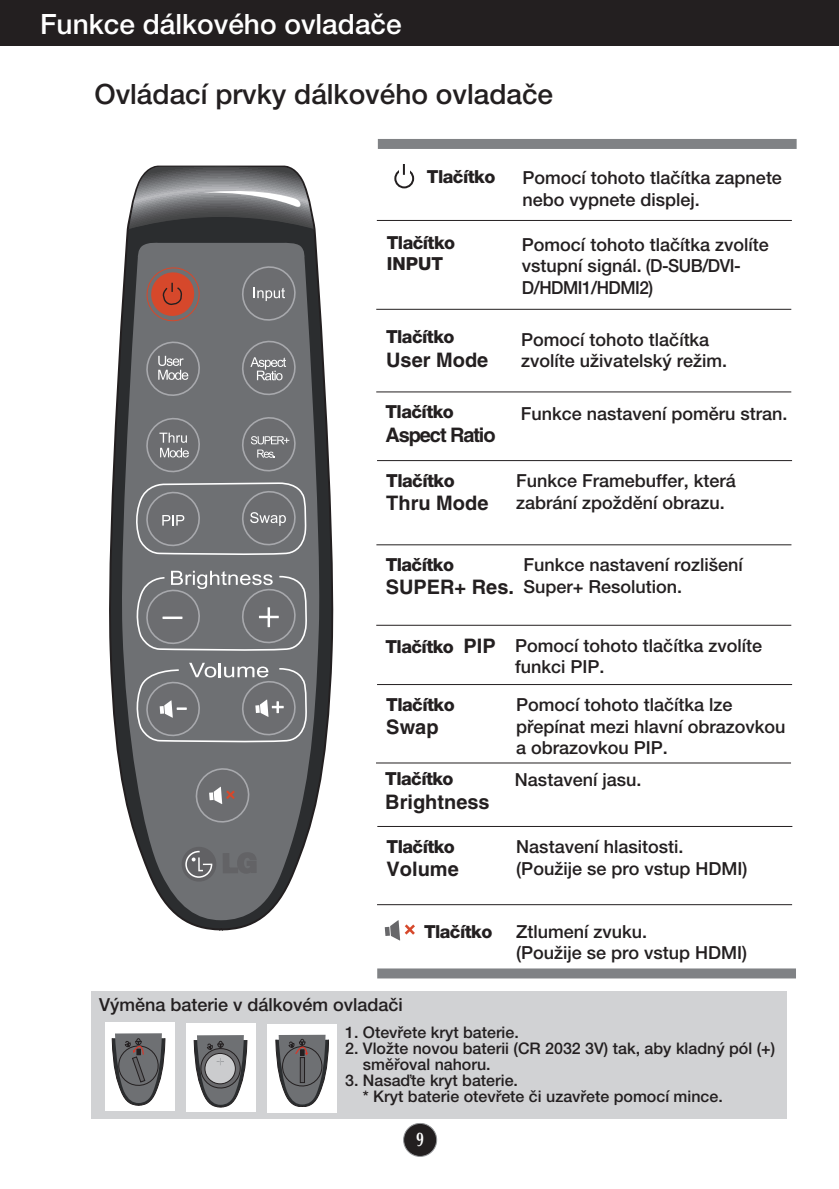
<style>
.page{position:relative;width:839px;height:1189px;background:#fff}
.page>*{position:absolute;margin:0;border:0;box-sizing:border-box;transform-origin:0 0}
.t1{font:500 28px "Helvetica Neue CE";color:#231f20}
.t2{font:500 28px "Helvetica Neue CE";color:#fff}
.t3{font:700 20px "Helvetica";color:#231f20}
.t4{font:700 20px "Helvetica";letter-spacing:-.055em;color:#231f20}
.t5{font:700 20px "Optima";color:#fff;scale:.7 1}
.t6{font:500 18px/21.6px "Helvetica Neue CE";color:#231f20}
.t7{font:800 18px/21.6px "Helvetica Neue CE";letter-spacing:-.03em;color:#231f20}
.t8{font:500 16px/16px "Helvetica Neue CE";color:#231f20}
.s1{font-family:"Helvetica";font-weight:700;font-size:20px}
</style>
<div class="page">
<div style="left:0;top:0;width:839px;height:45px;background:#231f20"></div>
<div style="left:403px;top:1123px;width:33px;height:33px;background:#231f20;border-radius:50%"></div>
<div style="left:403px;top:1123px;width:34px;height:34px;border:2px solid #939598;border-radius:50%"></div>
<div style="left:378px;top:139px;width:418px;height:10px;background:#808285"></div>
<div style="left:394px;top:169px;width:20px;height:19px;border:2px solid #231f20;border-radius:50%"></div>
<hr style="left:399px;top:169px;width:10px;height:4px;background:#fff">
<svg style="left:403px;top:164px;width:2px;height:11px"></svg>
<hr style="left:377px;top:220px;width:415px;height:1px;background:#231f20">
<hr style="left:376px;top:309px;width:415px;height:1px;background:#231f20">
<hr style="left:376px;top:391px;width:415px;height:1px;background:#231f20">
<hr style="left:377px;top:460px;width:415px;height:1px;background:#231f20">
<hr style="left:376px;top:544px;width:415px;height:1px;background:#231f20">
<hr style="left:376px;top:625px;width:415px;height:1px;background:#231f20">
<hr style="left:377px;top:684px;width:415px;height:1px;background:#231f20">
<hr style="left:376px;top:762px;width:415px;height:1px;background:#231f20">
<hr style="left:377px;top:826px;width:415px;height:1px;background:#231f20">
<hr style="left:377px;top:904px;width:415px;height:1px;background:#231f20">
<div style="left:385px;top:927px;width:5px;height:9px;background:#67676a"></div>
<svg style="left:390px;top:920px;width:25px;height:20px"></svg>
<div style="left:377px;top:968px;width:419px;height:10px;background:#808285"></div>
<div style="left:92px;top:991px;width:695px;height:127px;background:#d1d2d4"></div>
<div style="left:105px;top:1022px;width:70px;height:89px;background:#fff"></div>
<svg style="left:112px;top:1033px;width:53px;height:72px"></svg>
<div style="left:186px;top:1023px;width:70px;height:89px;background:#fff"></div>
<svg style="left:194px;top:1035px;width:53px;height:72px"></svg>
<div style="left:267px;top:1024px;width:70px;height:89px;background:#fff"></div>
<svg style="left:275px;top:1034px;width:54px;height:73px"></svg>
<svg style="left:109px;top:220px;width:225px;height:711px"></svg>
<svg style="left:119px;top:242px;width:203px;height:678px;background:#6f7174"></svg>
<svg style="left:128px;top:166px;width:186px;height:64px;background:#747577"></svg>
<div style="left:182px;top:847px;width:33px;height:33px;background:#616164;border-radius:50%"></div>
<div style="left:181px;top:846px;width:35px;height:35px;border:2px solid #616164;border-radius:50%"></div>
<svg style="left:185px;top:851px;width:27px;height:27px"></svg>
<svg style="left:222px;top:851px;width:36px;height:23px"></svg>
<svg style="left:239px;top:263px;width:59px;height:61px;background:#75777a"></svg>
<svg style="left:143px;top:339px;width:60px;height:60px;background:#797a7d"></svg>
<svg style="left:239px;top:338px;width:59px;height:60px;background:#7a7b7e"></svg>
<svg style="left:193px;top:765px;width:59px;height:60px;background:#777779"></svg>
<svg style="left:133px;top:568px;width:175px;height:83px;background:#7b7c7f"></svg>
<svg style="left:133px;top:663px;width:174px;height:80px;background:#7b7d7f"></svg>
<svg style="left:143px;top:415px;width:60px;height:60px;background:#787a7c"></svg>
<svg style="left:143px;top:264px;width:60px;height:60px;background:#995c51"></svg>
<svg style="left:239px;top:414px;width:59px;height:60px;background:#78797c"></svg>
<svg style="left:133px;top:481px;width:174px;height:74px;background:#797b7e"></svg>
<h1 class="t2" style="left:40px;top:14px;width:363px">Funkce dálkového ovladaãe</h1>
<h1 class="t1" style="left:94px;top:84px;width:460px">Ovládací prvky dálkového ovladaãe</h1>
<p class="t7" style="left:427px;top:168px;width:70px">Tlaãítko</p>
<p class="t7" style="left:387px;top:233px;width:70px">Tlaãítko<br>INPUT</p>
<p class="t6" style="left:522px;top:169px;width:261px">Pomocí tohoto tlaãítka zapnete nebo vypnete displej.</p>
<p class="t6" style="left:522px;top:236px;width:248px">Pomocí tohoto tlaãítka zvolíte vstupní signál. (D-SUB/DVI-<br>D/HDMI1/HDMI2)</p>
<p class="t7" style="left:386px;top:328px;width:70px">Tlaãítko</p>
<p class="t3" style="left:386px;top:352px;width:104px">User Mode</p>
<p class="t7" style="left:385px;top:403px;width:70px">Tlaãítko</p>
<p class="t6" style="left:520px;top:405px;width:268px">Funkce nastavení pomûru stran.</p>
<p class="t4" style="left:385px;top:427px;width:111px">Aspect Ratio</p>
<p class="t6" style="left:516px;top:472px;width:221px">Funkce Framebuffer, která zabrání zpoÏdûní obrazu.</p>
<p class="t6" style="left:521px;top:330px;width:207px">Pomocí tohoto tlaãítka zvolíte uÏivatelsk˘ reÏim.</p>
<p class="t7" style="left:386px;top:472px;width:70px">Tlaãítko</p>
<p class="t3" style="left:386px;top:496px;width:104px">Thru Mode</p>
<p class="t7" style="left:386px;top:556px;width:70px">Tlaãítko</p>
<p class="t3" style="left:386px;top:580px;width:130px">SUPER+ Res.</p>
<p class="t6" style="left:523px;top:556px;width:221px">Funkce nastavení rozli‰ení<br>Super+ Resolution.</p>
<p class="t7" style="left:385px;top:638px;width:112px">Tlaãítko <span class="s1">PIP</span></p>
<p class="t6" style="left:515px;top:637px;width:248px">Pomocí tohoto tlaãítka zvolíte funkci PIP.</p>
<p class="t7" style="left:386px;top:695px;width:70px">Tlaãítko</p>
<p class="t3" style="left:386px;top:720px;width:54px">Swap</p>
<p class="t7" style="left:385px;top:770px;width:70px">Tlaãítko</p>
<p class="t6" style="left:515px;top:770px;width:128px">Nastavení jasu.</p>
<p class="t3" style="left:385px;top:794px;width:106px">Brightness</p>
<p class="t6" style="left:516px;top:838px;width:233px">Nastavení hlasitosti. (PouÏije se pro vstup HDMI)</p>
<p class="t6" style="left:516px;top:696px;width:271px">Pomocí tohoto tlaãítka lze pfiepínat mezi hlavní obrazovkou a obrazovkou PIP.</p>
<p class="t7" style="left:386px;top:837px;width:70px">Tlaãítko</p>
<p class="t3" style="left:386px;top:861px;width:74px">Volume</p>
<p class="t7" style="left:424px;top:922px;width:70px">Tlaãítko</p>
<p class="t6" style="left:516px;top:922px;width:233px">Ztlumení zvuku.<br>(PouÏije se pro vstup HDMI)</p>
<p class="t6" style="left:99px;top:996px;width:305px">V˘mûna baterie v dálkovém ovladaãi</p>
<p class="t8" style="left:345px;top:1026px;width:175px">1. Otevfiete kryt baterie.</p>
<p class="t8" style="left:363px;top:1042px;width:414px;text-indent:-18px">2. VloÏte novou baterii (CR 2032 3V) tak, aby kladn˘ pól (+) smûfioval nahoru.</p>
<p class="t8" style="left:363px;top:1074px;width:361px;text-indent:-18px">3. Nasaìte kryt baterie.<br>* Kryt baterie otevfiete ãi uzavfiete pomocí mince.</p>
<p class="t5" style="left:416px;top:1131px;width:13px">9</p>
</div>
